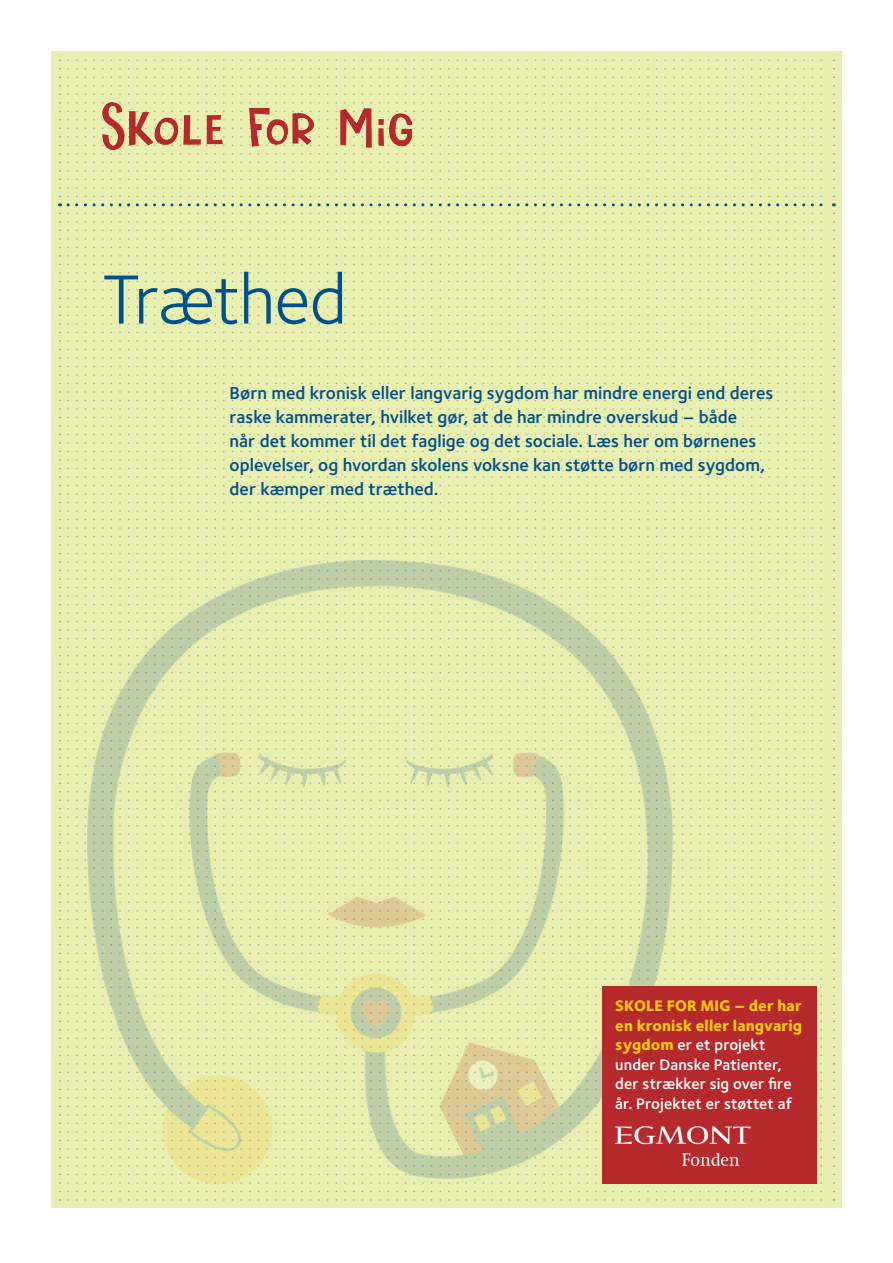
<style>
.page{position:relative;width:893px;height:1263px;background:#fff}
.page>*{position:absolute;margin:0;border:0;box-sizing:border-box;transform-origin:0 0}
.t1{font:72px "Foundry Sterling";letter-spacing:-.015em;color:#01508e}
.t2{font:600 18px/24px "Foundry Sterling";color:#01508e}
.t3{font:600 15.75px/19.5px "Foundry Sterling";letter-spacing:.005em;color:#fff}
.s1{font-weight:800;color:#feca0a}
</style>
<div class="page">
<div style="left:51px;top:51px;width:791px;height:1157px;background:#e7eeae"></div>
<svg style="left:68px;top:60px;width:754px;height:1px"></svg>
<svg style="left:68px;top:68px;width:754px;height:2px"></svg>
<svg style="left:68px;top:77px;width:754px;height:1px"></svg>
<svg style="left:68px;top:85px;width:754px;height:2px"></svg>
<svg style="left:68px;top:94px;width:754px;height:1px"></svg>
<svg style="left:68px;top:102px;width:754px;height:2px"></svg>
<svg style="left:68px;top:111px;width:754px;height:1px"></svg>
<svg style="left:68px;top:119px;width:754px;height:2px"></svg>
<svg style="left:68px;top:128px;width:754px;height:1px"></svg>
<svg style="left:68px;top:136px;width:754px;height:2px"></svg>
<svg style="left:68px;top:145px;width:754px;height:1px"></svg>
<svg style="left:68px;top:153px;width:754px;height:2px"></svg>
<svg style="left:68px;top:162px;width:754px;height:1px"></svg>
<svg style="left:68px;top:170px;width:754px;height:2px"></svg>
<svg style="left:68px;top:179px;width:754px;height:1px"></svg>
<svg style="left:68px;top:187px;width:754px;height:2px"></svg>
<svg style="left:68px;top:196px;width:754px;height:1px"></svg>
<svg style="left:68px;top:203px;width:755px;height:3px"></svg>
<svg style="left:68px;top:213px;width:754px;height:1px"></svg>
<svg style="left:68px;top:221px;width:754px;height:2px"></svg>
<svg style="left:68px;top:230px;width:754px;height:1px"></svg>
<svg style="left:68px;top:238px;width:754px;height:2px"></svg>
<svg style="left:68px;top:247px;width:754px;height:1px"></svg>
<svg style="left:68px;top:255px;width:754px;height:2px"></svg>
<svg style="left:68px;top:264px;width:754px;height:1px"></svg>
<svg style="left:68px;top:272px;width:754px;height:2px"></svg>
<svg style="left:68px;top:281px;width:754px;height:1px"></svg>
<svg style="left:68px;top:289px;width:754px;height:2px"></svg>
<svg style="left:68px;top:298px;width:754px;height:1px"></svg>
<svg style="left:68px;top:306px;width:754px;height:2px"></svg>
<svg style="left:68px;top:315px;width:754px;height:1px"></svg>
<svg style="left:68px;top:323px;width:754px;height:2px"></svg>
<svg style="left:68px;top:332px;width:754px;height:1px"></svg>
<svg style="left:68px;top:340px;width:754px;height:2px"></svg>
<svg style="left:68px;top:349px;width:754px;height:1px"></svg>
<svg style="left:68px;top:357px;width:754px;height:2px"></svg>
<svg style="left:68px;top:366px;width:754px;height:1px"></svg>
<svg style="left:68px;top:374px;width:754px;height:2px"></svg>
<svg style="left:68px;top:383px;width:754px;height:1px"></svg>
<svg style="left:68px;top:391px;width:754px;height:2px"></svg>
<svg style="left:68px;top:400px;width:754px;height:1px"></svg>
<svg style="left:68px;top:408px;width:754px;height:2px"></svg>
<svg style="left:68px;top:417px;width:754px;height:1px"></svg>
<svg style="left:68px;top:425px;width:754px;height:2px"></svg>
<svg style="left:68px;top:434px;width:754px;height:1px"></svg>
<svg style="left:68px;top:442px;width:754px;height:2px"></svg>
<svg style="left:68px;top:451px;width:754px;height:1px"></svg>
<svg style="left:68px;top:459px;width:754px;height:2px"></svg>
<svg style="left:68px;top:468px;width:754px;height:1px"></svg>
<svg style="left:68px;top:476px;width:754px;height:2px"></svg>
<svg style="left:68px;top:485px;width:754px;height:1px"></svg>
<svg style="left:68px;top:493px;width:754px;height:2px"></svg>
<svg style="left:68px;top:502px;width:754px;height:1px"></svg>
<svg style="left:68px;top:510px;width:754px;height:2px"></svg>
<svg style="left:68px;top:519px;width:754px;height:1px"></svg>
<svg style="left:68px;top:527px;width:754px;height:2px"></svg>
<svg style="left:68px;top:536px;width:754px;height:1px"></svg>
<svg style="left:68px;top:544px;width:754px;height:2px"></svg>
<svg style="left:68px;top:553px;width:754px;height:1px"></svg>
<svg style="left:68px;top:561px;width:754px;height:2px"></svg>
<svg style="left:68px;top:570px;width:754px;height:1px"></svg>
<svg style="left:68px;top:578px;width:754px;height:2px"></svg>
<svg style="left:68px;top:587px;width:754px;height:1px"></svg>
<svg style="left:68px;top:595px;width:754px;height:2px"></svg>
<svg style="left:68px;top:604px;width:754px;height:1px"></svg>
<svg style="left:68px;top:612px;width:754px;height:2px"></svg>
<svg style="left:68px;top:621px;width:754px;height:1px"></svg>
<svg style="left:68px;top:629px;width:754px;height:2px"></svg>
<svg style="left:68px;top:638px;width:754px;height:1px"></svg>
<svg style="left:68px;top:646px;width:754px;height:2px"></svg>
<svg style="left:68px;top:655px;width:754px;height:1px"></svg>
<svg style="left:68px;top:663px;width:754px;height:2px"></svg>
<svg style="left:68px;top:672px;width:754px;height:1px"></svg>
<svg style="left:68px;top:680px;width:754px;height:2px"></svg>
<svg style="left:68px;top:689px;width:754px;height:1px"></svg>
<svg style="left:68px;top:697px;width:754px;height:2px"></svg>
<svg style="left:68px;top:706px;width:754px;height:1px"></svg>
<svg style="left:68px;top:714px;width:754px;height:2px"></svg>
<svg style="left:68px;top:723px;width:754px;height:1px"></svg>
<svg style="left:68px;top:731px;width:754px;height:2px"></svg>
<svg style="left:68px;top:740px;width:754px;height:1px"></svg>
<svg style="left:68px;top:748px;width:754px;height:2px"></svg>
<svg style="left:68px;top:757px;width:754px;height:1px"></svg>
<svg style="left:68px;top:765px;width:754px;height:2px"></svg>
<svg style="left:68px;top:774px;width:754px;height:1px"></svg>
<svg style="left:68px;top:782px;width:754px;height:2px"></svg>
<svg style="left:68px;top:791px;width:754px;height:1px"></svg>
<svg style="left:68px;top:799px;width:754px;height:2px"></svg>
<svg style="left:68px;top:808px;width:754px;height:1px"></svg>
<svg style="left:68px;top:816px;width:754px;height:2px"></svg>
<svg style="left:68px;top:825px;width:754px;height:1px"></svg>
<svg style="left:68px;top:833px;width:754px;height:2px"></svg>
<svg style="left:68px;top:842px;width:754px;height:1px"></svg>
<svg style="left:68px;top:850px;width:754px;height:2px"></svg>
<svg style="left:68px;top:859px;width:754px;height:1px"></svg>
<svg style="left:68px;top:867px;width:754px;height:2px"></svg>
<svg style="left:68px;top:876px;width:754px;height:1px"></svg>
<svg style="left:68px;top:884px;width:754px;height:2px"></svg>
<svg style="left:68px;top:893px;width:754px;height:1px"></svg>
<svg style="left:68px;top:901px;width:754px;height:2px"></svg>
<svg style="left:68px;top:910px;width:754px;height:1px"></svg>
<svg style="left:68px;top:918px;width:754px;height:2px"></svg>
<svg style="left:68px;top:927px;width:754px;height:1px"></svg>
<svg style="left:68px;top:935px;width:754px;height:2px"></svg>
<svg style="left:68px;top:944px;width:754px;height:1px"></svg>
<svg style="left:68px;top:952px;width:754px;height:2px"></svg>
<svg style="left:68px;top:961px;width:754px;height:1px"></svg>
<svg style="left:68px;top:969px;width:754px;height:2px"></svg>
<svg style="left:68px;top:978px;width:754px;height:1px"></svg>
<svg style="left:68px;top:1191px;width:754px;height:1px"></svg>
<svg style="left:68px;top:1199px;width:754px;height:2px"></svg>
<img style="left:73px;top:561px;width:608px;height:640px">
<img style="left:102px;top:102px;width:309px;height:47px">
<div style="left:603px;top:986px;width:214px;height:198px;background:#b6292c"></div>
<img style="left:614px;top:1126px;width:137px;height:40px">
<h1 class="t1" style="left:102px;top:258px;width:247px">Træthed</h1>
<p class="t2" style="left:230px;top:380px;width:545px">Børn med kronisk eller langvarig sygdom har mindre energi end deres raske kammerater, hvilket gør, at de har mindre overskud – både<br>når det kommer til det faglige og det sociale. Læs her om børnenes oplevelser, og hvordan skolens voksne kan støtte børn med sygdom, der kæmper med træthed.</p>
<p class="t3" style="left:615px;top:996px;width:188px"><span class="s1">SKOLE FOR MIG – der har en kronisk eller langvarig sygdom</span> er et projekt under Danske Patienter, der strækker sig over fire år. Projektet er støttet af</p>
</div>
